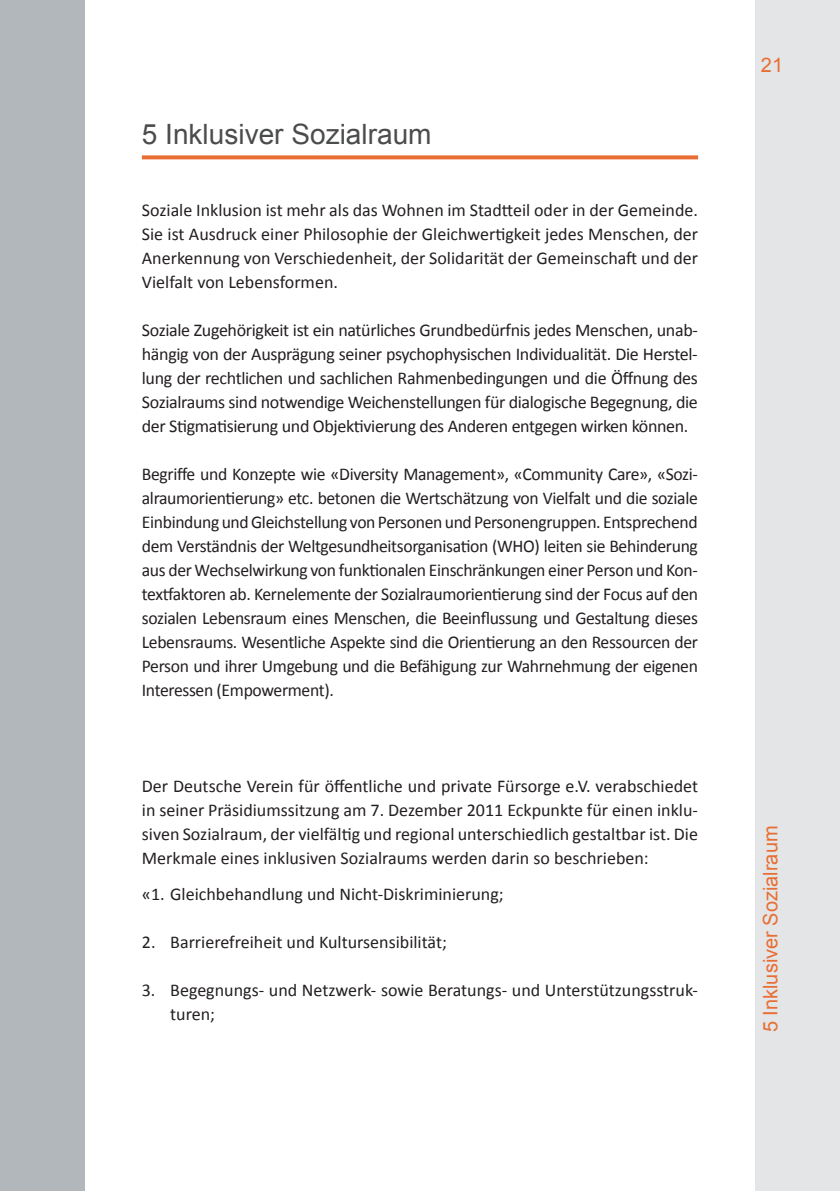
<style>
.page{position:relative;width:840px;height:1191px;background:#fff}
.page>*{position:absolute;margin:0;border:0;box-sizing:border-box;transform-origin:0 0}
.t1{font:28px "Arial";color:#4b4c4d}
.t2{font:20px "Arial";color:#e86e34}
.t3{font:18px/24px "Calibri";color:#231f20;text-align:justify}
</style>
<div class="page">
<div style="left:754px;top:0;width:85px;height:1191px;background:#e4e5e7"></div>
<div style="left:0;top:0;width:85px;height:1191px;background:#b2b7bb"></div>
<svg style="left:142px;top:155px;width:555px;height:4px;background:#ea7c47"></svg>
<h1 class="t1" style="left:142px;top:116px;width:291px">5 Inklusiver Sozialraum</h1>
<p class="t3" style="left:142px;top:198px;width:557px">Soziale Inklusion ist mehr als das Wohnen im Stadtteil oder in der Gemeinde.<br>Sie ist Ausdruck einer Philosophie der Gleichwertigkeit jedes Menschen, der Anerkennung von Verschiedenheit, der Solidarität der Gemeinschaft und der Vielfalt von Lebensformen.</p>
<p class="t3" style="left:142px;top:318px;width:557px">Soziale Zugehörigkeit ist ein natürliches Grundbedürfnis jedes Menschen, unab&shy;hängig von der Ausprägung seiner psychophysischen Individualität. Die Herstel&shy;lung der rechtlichen und sachlichen Rahmenbedingungen und die Öffnung des Sozialraums sind notwendige Weichenstellungen für dialogische Begegnung, die der Stigmatisierung und Objektivierung des Anderen entgegen wirken können.</p>
<p class="t3" style="left:142px;top:462px;width:557px">Begriffe und Konzepte wie «Diversity Management», «Community Care», «Sozi&shy;alraumorientierung» etc. betonen die Wertschätzung von Vielfalt und die soziale Einbindung und Gleichstellung von Personen und Personengruppen. Entsprechend dem Verständnis der Weltgesundheitsorganisation (WHO) leiten sie Behinderung aus der Wechselwirkung von funktionalen Einschränkungen einer Person und Kon&shy;textfaktoren ab. Kernelemente der Sozialraumorientierung sind der Focus auf den sozialen Lebensraum eines Menschen, die Beeinflussung und Gestaltung dieses Lebensraums. Wesentliche Aspekte sind die Orientierung an den Ressourcen der Person und ihrer Umgebung und die Befähigung zur Wahrnehmung der eigenen Interessen (Empowerment).</p>
<p class="t3" style="left:142px;top:774px;width:557px">Der Deutsche Verein für öffentliche und private Fürsorge e.V. verabschiedet in seiner Präsidiumssitzung am 7. Dezember 2011 Eckpunkte für einen inklu&shy;siven Sozialraum, der vielfältig und regional unterschiedlich gestaltbar ist. Die Merkmale eines inklusiven Sozialraums werden darin so beschrieben:</p>
<p class="t3" style="left:142px;top:881px;width:363px">«1. Gleichbehandlung und Nicht-Diskriminierung;</p>
<p class="t3" style="left:142px;top:929px;width:306px">2. Barrierefreiheit und Kultursensibilität;</p>
<p class="t3" style="left:170px;top:977px;width:529px;text-indent:-28px">3. Begegnungs- und Netzwerk- sowie Beratungs- und Unterstützungsstruk&shy;turen;</p>
<p class="t2" style="left:760px;top:52px;width:24px">21</p>
<p class="t2" style="left:756px;top:1032px;width:208px;rotate:-90deg">5 Inklusiver Sozialraum</p>
</div>
